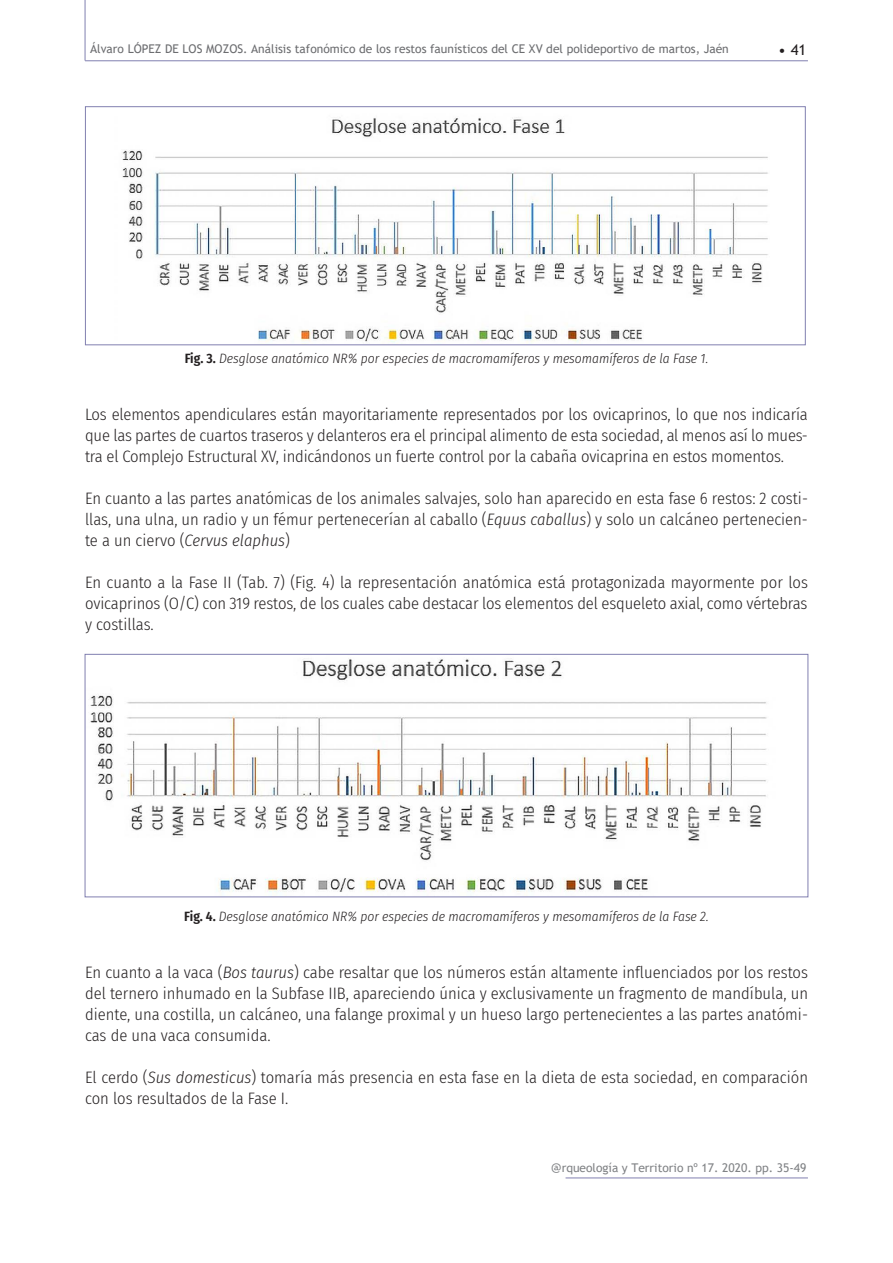
<style>
.page{position:relative;width:893px;height:1263px;background:#fff}
.page>*{position:absolute;margin:0;border:0;box-sizing:border-box;transform-origin:0 0}
.t1{font:300 16.5px/21px "Fira Sans Condensed";letter-spacing:-.005em;color:#231f20;text-align:justify}
.t2{font:15px "Trebuchet MS";color:#231f20}
.t3{font:italic 300 13.5px "Fira Sans Condensed";color:#231f20}
.t4{font:12px "Trebuchet MS";color:#6c6d70}
.t5{font:12px "Trebuchet MS";color:#808285}
.s1{font-weight:600;font-style:normal}
.s2{font-style:italic}
.s3{font-size:13.5px}
</style>
<div class="page">
<hr style="left:85px;top:61px;width:723px;height:1px;background:#8180b0">
<hr style="left:566px;top:1178px;width:242px;height:1px;background:#8180b0">
<hr style="left:85px;top:0;width:1px;height:61px;background:#8180b0">
<img style="left:122px;top:117px;width:646px;height:226px">
<div style="left:85px;top:106px;width:721px;height:239px;border:1px solid #8180b0"></div>
<img style="left:90px;top:658px;width:677px;height:234px">
<div style="left:85px;top:654px;width:723px;height:243px;border:1px solid #8180b0"></div>
<p class="t4" style="left:90px;top:41px;width:640px">Álvaro LÓPEZ DE LOS MOZOS. Análisis tafonómico de los restos faunísticos del CE XV del polideportivo de martos, Jaén</p>
<p class="t2" style="left:778px;top:40px;width:30px">• 41</p>
<p class="t3" style="left:185px;top:349px;width:525px"><span class="s1">Fig. 3.</span> Desglose anatómico NR% por especies de macromamíferos y mesomamíferos de la Fase 1.</p>
<p class="t1" style="left:85px;top:404px;width:724px">Los elementos apendiculares están mayoritariamente representados por los ovicaprinos, lo que nos indicaría que las partes de cuartos traseros y delanteros era el principal alimento de esta sociedad, al menos así lo mues&shy;tra el Complejo Estructural XV, indicándonos un fuerte control por la cabaña ovicaprina en estos momentos.</p>
<p class="t1" style="left:85px;top:488px;width:724px">En cuanto a las partes anatómicas de los animales salvajes, solo han aparecido en esta fase 6 restos: 2 costi&shy;llas, una ulna, un radio y un fémur pertenecerían al caballo (<span class="s2">Equus caballus</span>) y solo un calcáneo pertenecien&shy;te a un ciervo (<span class="s2">Cervus elaphus</span>)</p>
<p class="t1" style="left:85px;top:572px;width:724px">En cuanto a la Fase II (Tab. 7) (Fig. 4) la representación anatómica está protagonizada mayormente por los ovicaprinos (O/C) con 319 restos, de los cuales cabe destacar los elementos del esqueleto axial, como vértebras y costillas.</p>
<p class="t3" style="left:184px;top:907px;width:526px"><span class="s1">Fig. 4.</span> Desglose anatómico NR% por especies de macromamíferos y mesomamíferos de la Fase 2.</p>
<p class="t1" style="left:85px;top:962px;width:724px">En cuanto a la vaca (<span class="s2">Bos taurus</span>) cabe resaltar que los números están altamente influenciados por los restos del ternero inhumado en la Subfase IIB, apareciendo única y exclusivamente un fragmento de mandíbula, un diente, una costilla, un calcáneo, una falange proximal y un hueso largo pertenecientes a las partes anatómi&shy;cas de una vaca consumida.</p>
<p class="t1" style="left:85px;top:1067px;width:724px">El cerdo (<span class="s2">Sus domesticus</span>) tomaría más presencia en esta fase en la dieta de esta sociedad, en comparación con los resultados de la Fase I.</p>
<p class="t5" style="left:551px;top:1160px;width:257px"><span class="s3">@</span>rqueología y Territorio nº 17. 2020. pp. 35-49</p>
</div>
